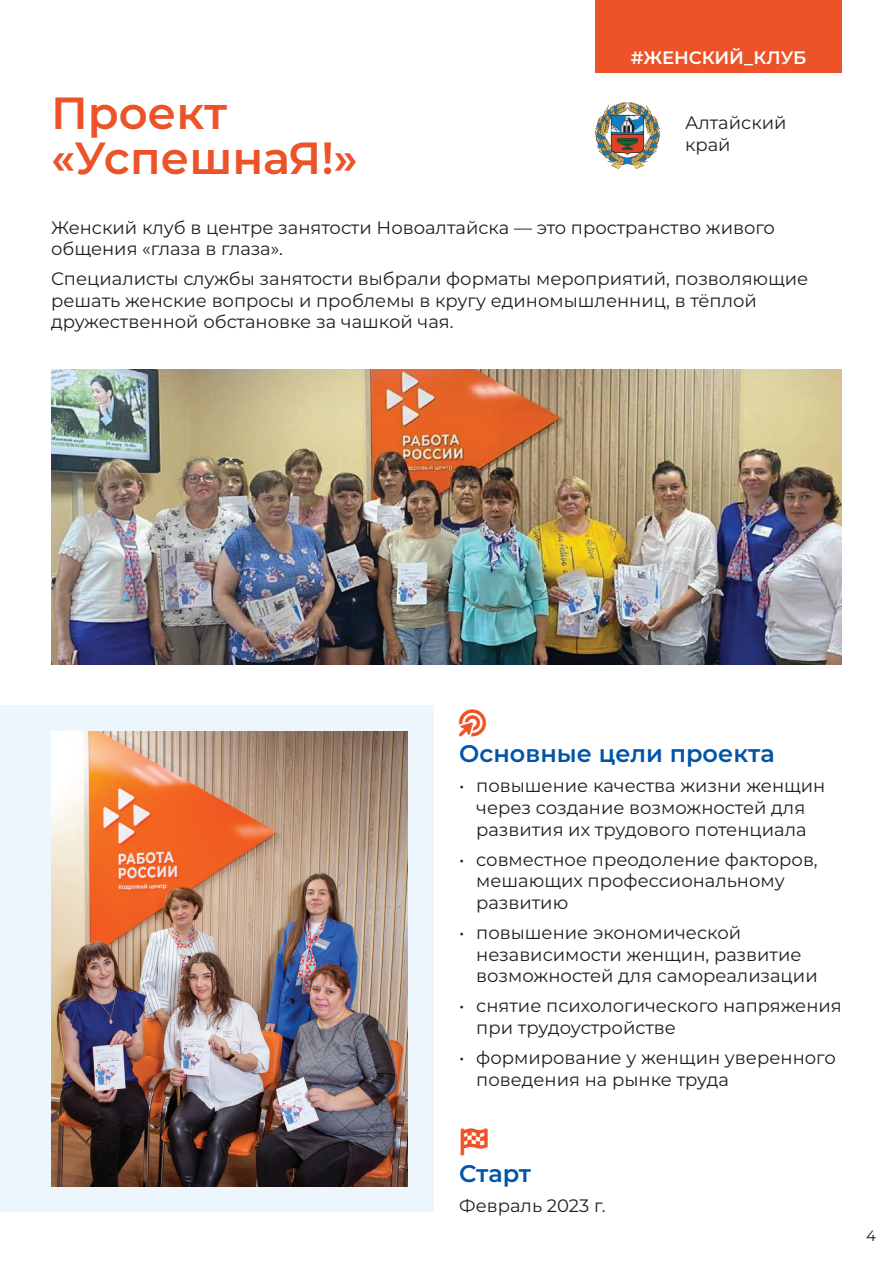
<style>
.page{position:relative;width:893px;height:1263px;background:#fff}
.page>*{position:absolute;margin:0;border:0;box-sizing:border-box;transform-origin:0 0}
.t1{font:600 45px/45px "Montserrat";color:#ec5328}
.t2{font:600 24px "Montserrat";color:#0154a6}
.t3{font:18px/21.6px "Montserrat";color:#231f20}
.t4{font:600 18px "Montserrat";color:#fff}
.t5{font:15px "Montserrat";color:#231f20}
</style>
<div class="page">
<div style="left:595px;top:0;width:247px;height:72px;background:#ec5328"></div>
<img style="left:595px;top:102px;width:64px;height:67px">
<img style="left:51px;top:369px;width:791px;height:296px">
<div style="left:0;top:706px;width:434px;height:506px;background:#edf6fc"></div>
<img style="left:51px;top:731px;width:356px;height:455px">
<h1 class="t1" style="left:51px;top:89px;width:308px">Проект «УспешнаЯ!»</h1>
<p class="t4" style="left:631px;top:45px;width:177px">#ЖЕНСКИЙ_КЛУБ</p>
<p class="t3" style="left:685px;top:111px;width:103px">Алтайский край</p>
<p class="t3" style="left:51px;top:216px;width:725px">Женский клуб в центре занятости Новоалтайска — это пространство живого общения «глаза в глаза».</p>
<p class="t3" style="left:51px;top:268px;width:759px">Специалисты службы занятости выбрали форматы мероприятий, позволяющие решать женские вопросы и проблемы в кругу единомышленниц, в тёплой дружественной обстановке за чашкой чая.</p>
<h2 class="t2" style="left:459px;top:738px;width:317px">Основные цели проекта</h2>
<p class="t3" style="left:459px;top:775px;width:368px;text-align:center">• повышение качества жизни женщин через создание возможностей для развития их трудового потенциала</p>
<p class="t3" style="left:476px;top:848px;width:343px;text-indent:-17px">• совместное преодоление факторов, мешающих профессиональному развитию</p>
<p class="t3" style="left:476px;top:921px;width:343px;text-indent:-17px">• повышение экономической независимости женщин, развитие возможностей для самореализации</p>
<p class="t3" style="left:476px;top:994px;width:367px;text-indent:-17px">• снятие психологического напряжения при трудоустройстве</p>
<p class="t3" style="left:476px;top:1046px;width:361px;text-indent:-17px">• формирование у женщин уверенного поведения на рынке труда</p>
<h2 class="t2" style="left:459px;top:1157px;width:74px">Старт</h2>
<p class="t3" style="left:459px;top:1194px;width:148px">Февраль 2023 г.</p>
<p class="t5" style="left:866px;top:1226px;width:11px">4</p>
</div>
